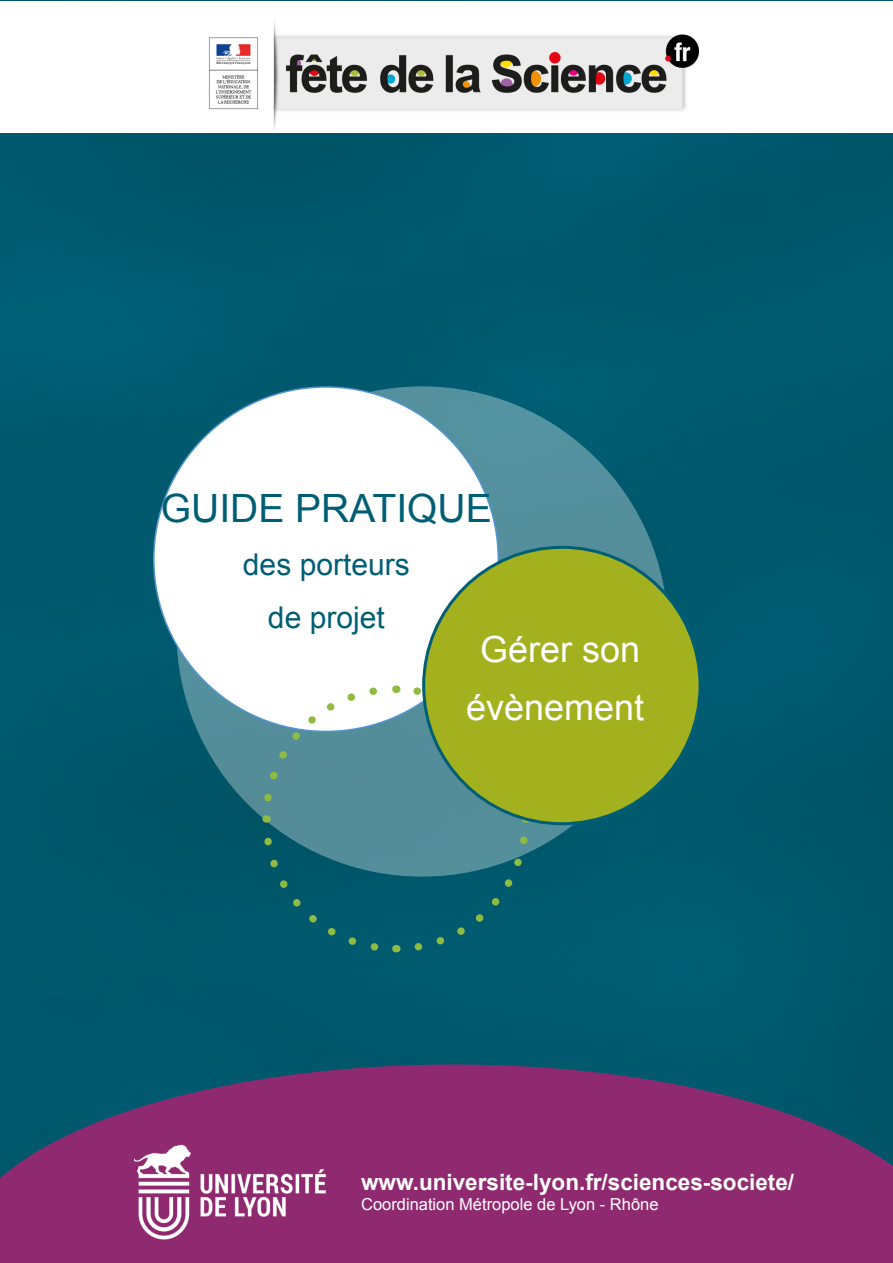
<style>
.page{position:relative;width:893px;height:1263px;background:#fff}
.page>*{position:absolute;margin:0;border:0;box-sizing:border-box;transform-origin:0 0}
.t1{font:39px "Arial";color:#005e74}
.t2{font:36px "Arial";color:#fff}
.t3{font:30px "Arial";color:#005e74}
.t4{font:700 22.5px "Arial";color:#fff}
.t5{font:16.5px "Arial";color:#fff}
</style>
<div class="page">
<div style="left:0;top:0;width:893px;height:1064px;background:#00596d"></div>
<div style="left:176px;top:386px;width:492px;height:491px;background:#548f9c;border-radius:50%"></div>
<svg style="left:0;top:1064px;width:893px;height:199px;background:#77316f"></svg>
<div style="left:154px;top:387px;width:344px;height:344px;background:#fff;border-radius:50%"></div>
<svg style="left:410px;top:815px;width:123px;height:140px"></svg>
<svg style="left:396px;top:685px;width:95px;height:120px"></svg>
<svg style="left:258px;top:687px;width:124px;height:136px"></svg>
<svg style="left:259px;top:833px;width:138px;height:123px"></svg>
<div style="left:424px;top:547px;width:276px;height:277px;background:#a2b11d;border-radius:50%"></div>
<img style="left:134px;top:1144px;width:192px;height:96px">
<div style="left:0;top:1px;width:893px;height:132px;background:#fff"></div>
<img style="left:208px;top:21px;width:491px;height:108px">
<p class="t1" style="left:161px;top:481px;width:332px">GUIDE PRATIQUE</p>
<p class="t3" style="left:243px;top:544px;width:168px">des porteurs</p>
<p class="t3" style="left:268px;top:597px;width:118px">de projet</p>
<p class="t2" style="left:480px;top:625px;width:162px">Gérer son</p>
<p class="t2" style="left:466px;top:682px;width:180px">évènement</p>
<p class="t4" style="left:361px;top:1166px;width:435px">www.universite-lyon.fr/sciences-societe/</p>
<p class="t5" style="left:361px;top:1193px;width:299px">Coordination Métropole de Lyon - Rhône</p>
</div>
